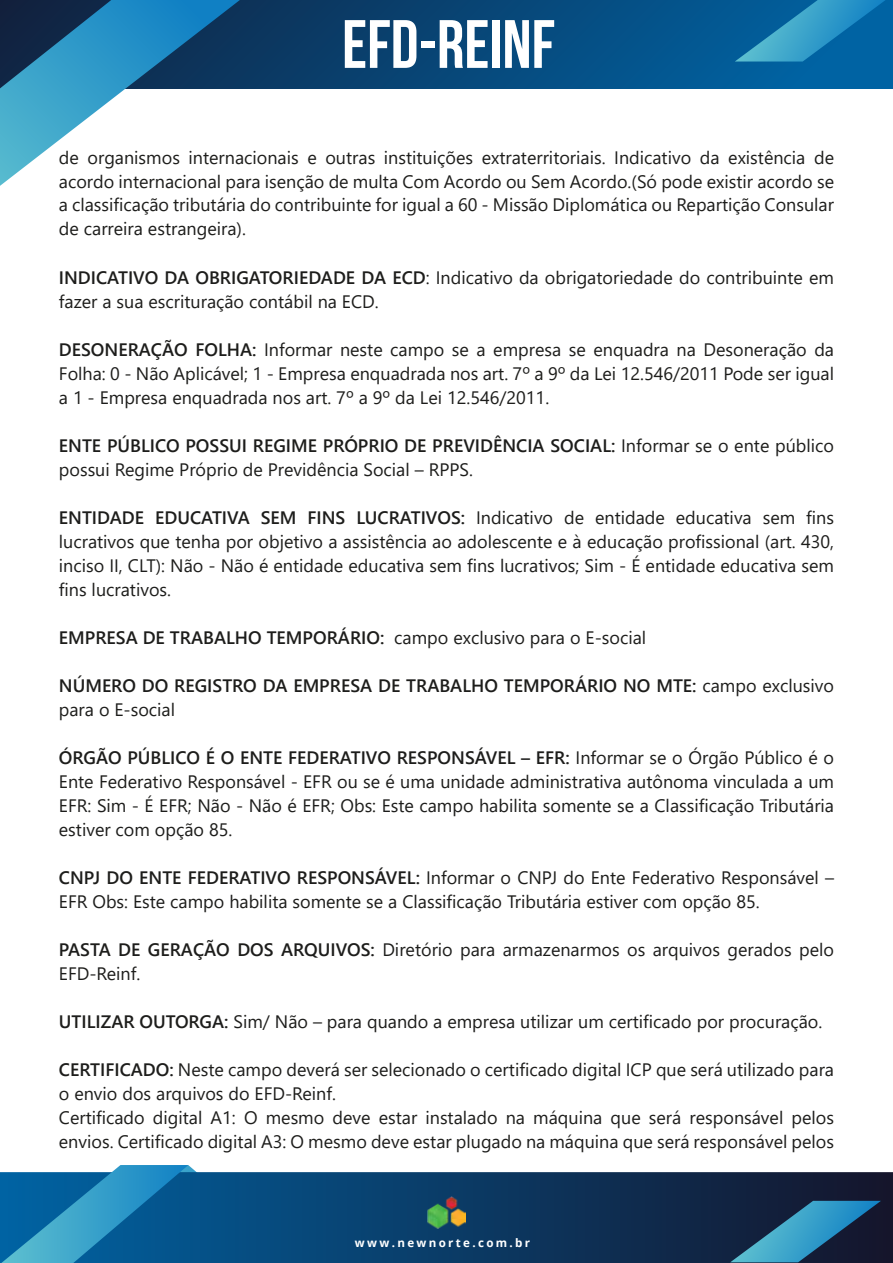
<style>
.page{position:relative;width:893px;height:1263px;background:#fff}
.page>*{position:absolute;margin:0;border:0;box-sizing:border-box;transform-origin:0 0}
.t1{font:68.25px "Bebas Neue";color:#fff}
.t2{font:18px/24px "Segoe UI";color:#1d1d1b}
.t3{font:600 18px/24px "Segoe UI";color:#1d1d1b}
.t4{font:700 11.55px "Open Sans";letter-spacing:.2em;color:#fff}
.s1{font-weight:600}
.s2{font-weight:400}
</style>
<div class="page">
<svg style="left:240px;top:0;width:653px;height:88px;background:#064a7d"></svg>
<svg style="left:0;top:1172px;width:893px;height:91px;background:#0d345b"></svg>
<svg style="left:1px;top:1165px;width:256px;height:98px;background:#1e73a5"></svg>
<svg style="left:730px;top:1201px;width:151px;height:61px;background:#235778"></svg>
<svg style="left:735px;top:0;width:151px;height:62px;background:#197cb1"></svg>
<svg style="left:0;top:0;width:240px;height:186px"></svg>
<img style="left:428px;top:1194px;width:37px;height:37px">
<h1 class="t1" style="left:342px;top:7px;width:214px">EFD-Reinf</h1>
<p class="t2" style="left:59px;top:145px;width:777px;text-align:justify">de organismos internacionais e outras instituições extraterritoriais. Indicativo da existência de acordo internacional para isenção de multa Com Acordo ou Sem Acordo.(Só pode existir acordo se a classificação tributária do contribuinte for igual a 60 - Missão Diplomática ou Repartição Consular de carreira estrangeira).</p>
<p class="t2" style="left:59px;top:265px;width:777px"><span class="s1">INDICATIVO DA OBRIGATORIEDADE DA ECD</span>: Indicativo da obrigatoriedade do contribuinte em fazer a sua escrituração contábil na ECD.</p>
<p class="t2" style="left:59px;top:337px;width:777px;text-align:justify"><span class="s1">DESONERAÇÃO FOLHA:</span> Informar neste campo se a empresa se enquadra na Desoneração da Folha: 0 - Não Aplicável; 1 - Empresa enquadrada nos art. 7º a 9º da Lei 12.546/2011 Pode ser igual a 1 - Empresa enquadrada nos art. 7º a 9º da Lei 12.546/2011.</p>
<p class="t2" style="left:59px;top:433px;width:777px"><span class="s1">ENTE PÚBLICO POSSUI REGIME PRÓPRIO DE PREVIDÊNCIA SOCIAL:</span> Informar se o ente público possui Regime Próprio de Previdência Social – RPPS.</p>
<p class="t2" style="left:59px;top:505px;width:777px;text-align:justify"><span class="s1">ENTIDADE EDUCATIVA SEM FINS LUCRATIVOS:</span> Indicativo de entidade educativa sem fins lucrativos que tenha por objetivo a assistência ao adolescente e à educação profissional (art. 430, inciso II, CLT): Não - Não é entidade educativa sem fins lucrativos; Sim - É entidade educativa sem fins lucrativos.</p>
<p class="t3" style="left:59px;top:625px;width:589px">EMPRESA DE TRABALHO TEMPORÁRIO: <span class="s2">campo exclusivo para o E-social</span></p>
<p class="t3" style="left:59px;top:673px;width:777px">NÚMERO DO REGISTRO DA EMPRESA DE TRABALHO TEMPORÁRIO NO MTE: <span class="s2">campo exclusivo para o E-social</span></p>
<p class="t2" style="left:59px;top:745px;width:777px;text-align:justify"><span class="s1">ÓRGÃO PÚBLICO É O ENTE FEDERATIVO RESPONSÁVEL – EFR:</span> Informar se o Órgão Público é o Ente Federativo Responsável - EFR ou se é uma unidade administrativa autônoma vinculada a um EFR: Sim - É EFR; Não - Não é EFR; Obs: Este campo habilita somente se a Classificação Tributária estiver com opção 85.</p>
<p class="t2" style="left:59px;top:865px;width:777px"><span class="s1">CNPJ DO ENTE FEDERATIVO RESPONSÁVEL:</span> Informar o CNPJ do Ente Federativo Responsável –<br>EFR Obs: Este campo habilita somente se a Classificação Tributária estiver com opção 85.</p>
<p class="t2" style="left:59px;top:937px;width:777px"><span class="s1">PASTA DE GERAÇÃO DOS ARQUIVOS:</span> Diretório para armazenarmos os arquivos gerados pelo<br>EFD-Reinf.</p>
<p class="t2" style="left:59px;top:1009px;width:765px"><span class="s1">UTILIZAR OUTORGA:</span> Sim/ Não – para quando a empresa utilizar um certificado por procuração.</p>
<p class="t2" style="left:59px;top:1057px;width:777px"><span class="s1">CERTIFICADO:</span> Neste campo deverá ser selecionado o certificado digital ICP que será utilizado para o envio dos arquivos do EFD-Reinf.<br>Certificado digital A1: O mesmo deve estar instalado na máquina que será responsável pelos envios. Certificado digital A3: O mesmo deve estar plugado na máquina que será responsável pelos</p>
<p class="t4" style="left:355px;top:1235px;width:177px">www.newnorte.com.br</p>
</div>
